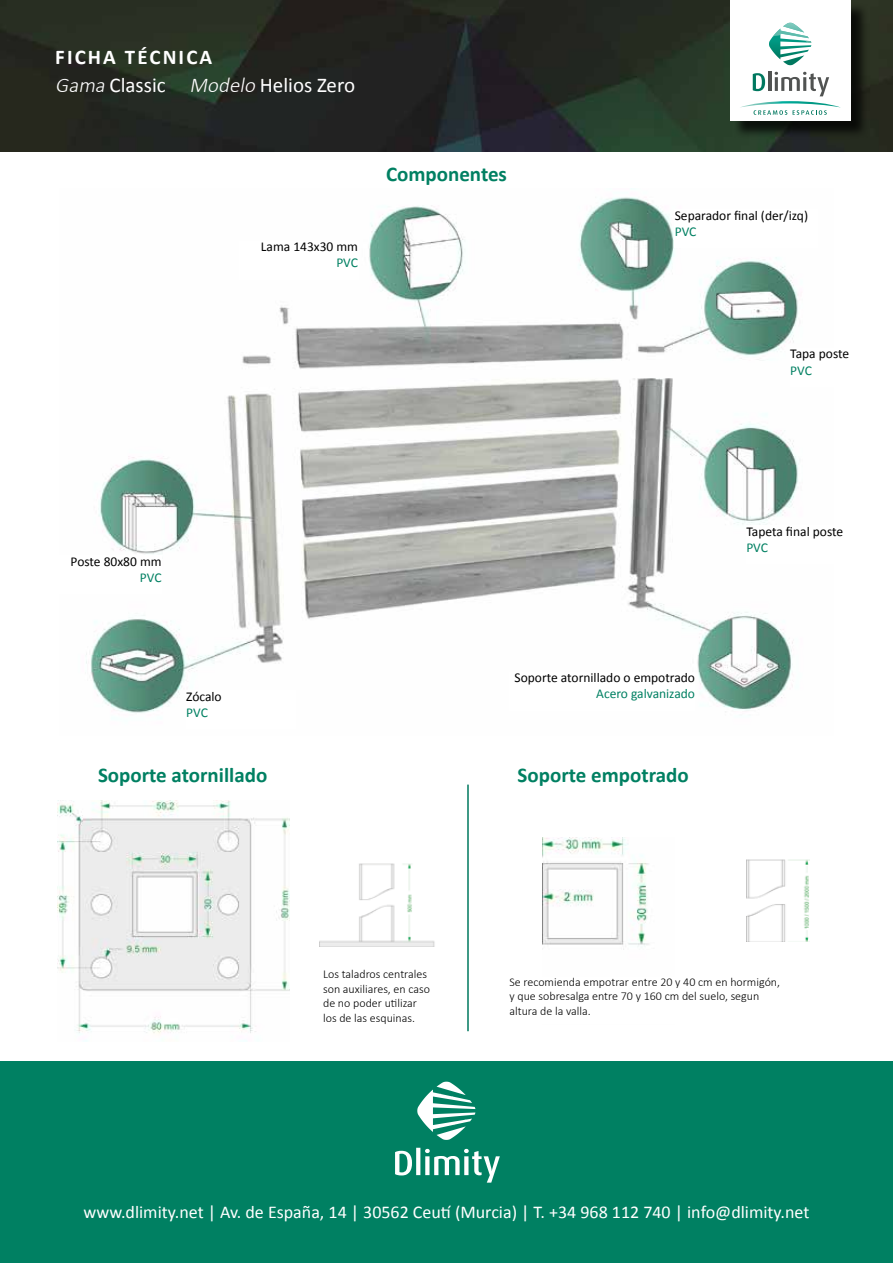
<style>
.page{position:relative;width:893px;height:1263px;background:#fff}
.page>*{position:absolute;margin:0;border:0;box-sizing:border-box;transform-origin:0 0}
.t1{font:700 21px "Calibri";color:#008062}
.t2{font:21px/27.2px "Calibri";color:#fff}
.t3{font:18px "Calibri";color:#fff}
.t4{font:13.5px "Calibri";color:#000}
.t5{font:13.5px "Calibri";letter-spacing:-.005em;color:#008062}
.t6{font:300 12px/14.4px "Calibri";color:#000}
.s1{font-weight:700}
.s2{font-weight:300;font-style:italic}
</style>
<div class="page">
<img style="left:86px;top:188px;width:713px;height:525px">
<img style="left:0;top:0;width:893px;height:152px">
<div style="left:732px;top:2px;width:137px;height:137px;background:#000;opacity:.75"></div>
<div style="left:730px;top:0;width:120px;height:120px;background:#fff"></div>
<svg style="left:769px;top:23px;width:42px;height:42px"></svg>
<hr style="left:768px;top:71px;width:3px;height:20px;background:#515352">
<svg style="left:740px;top:72px;width:101px;height:43px"></svg>
<div style="left:0;top:1061px;width:893px;height:202px;background:#008062"></div>
<svg style="left:395px;top:1082px;width:105px;height:101px"></svg>
<div style="left:239px;top:241px;width:119px;height:38px;background:#fff"></div>
<div style="left:746px;top:526px;width:107px;height:38px;background:#fff"></div>
<div style="left:55px;top:555px;width:107px;height:39px;background:#fff"></div>
<div style="left:790px;top:348px;width:71px;height:39px;background:#fff"></div>
<div style="left:675px;top:210px;width:143px;height:38px;background:#fff"></div>
<div style="left:186px;top:691px;width:109px;height:38px;background:#fff"></div>
<div style="left:509px;top:672px;width:186px;height:38px;background:#fff"></div>
<img style="left:58px;top:800px;width:231px;height:242px">
<img style="left:319px;top:863px;width:116px;height:83px">
<img style="left:542px;top:838px;width:107px;height:112px">
<img style="left:746px;top:859px;width:63px;height:83px">
<hr style="left:467px;top:784px;width:2px;height:247px;background:#00785f">
<h1 class="t2" style="left:55px;top:43px;width:301px"><span class="s1">FICHA TÉCNICA<br></span><span class="s2">Gama</span>Classic <span class="s2">Modelo</span> Helios Zero</h1>
<p class="t4" style="left:261px;top:238px;width:99px">Lama 143x30 mm</p>
<p class="t5" style="left:336px;top:254px;width:23px">PVC</p>
<h1 class="t1" style="left:386px;top:159px;width:122px">Componentes</h1>
<p class="t4" style="left:675px;top:207px;width:135px">Separador final (der/izq)</p>
<p class="t5" style="left:675px;top:223px;width:23px">PVC</p>
<p class="t4" style="left:790px;top:346px;width:61px">Tapa poste</p>
<p class="t5" style="left:790px;top:362px;width:23px">PVC</p>
<p class="t4" style="left:71px;top:553px;width:92px">Poste 80x80 mm</p>
<p class="t5" style="left:140px;top:569px;width:23px">PVC</p>
<p class="t4" style="left:186px;top:688px;width:37px">Zócalo</p>
<p class="t5" style="left:186px;top:704px;width:23px">PVC</p>
<p class="t4" style="left:514px;top:669px;width:182px">Soporte atornillado o empotrado</p>
<p class="t5" style="left:596px;top:685px;width:100px">Acero galvanizado</p>
<p class="t4" style="left:746px;top:523px;width:98px">Tapeta final poste</p>
<p class="t5" style="left:746px;top:539px;width:23px">PVC</p>
<h1 class="t1" style="left:98px;top:760px;width:171px">Soporte atornillado</h1>
<h1 class="t1" style="left:518px;top:760px;width:173px">Soporte empotrado</h1>
<p class="t6" style="left:323px;top:967px;width:108px">Los taladros centrales son auxiliares, en caso de no poder utilizar los de las esquinas.</p>
<p class="t6" style="left:509px;top:975px;width:272px">Se recomienda empotrar entre 20 y 40 cm en hormigón, y que sobresalga entre 70 y 160 cm del suelo, segun altura de la valla.</p>
<h2 class="t3" style="left:83px;top:1201px;width:727px">www.dlimity.net | Av. de España, 14 | 30562 Ceutí (Murcia) | T. +34 968 112 740 | info@dlimity.net</h2>
</div>
